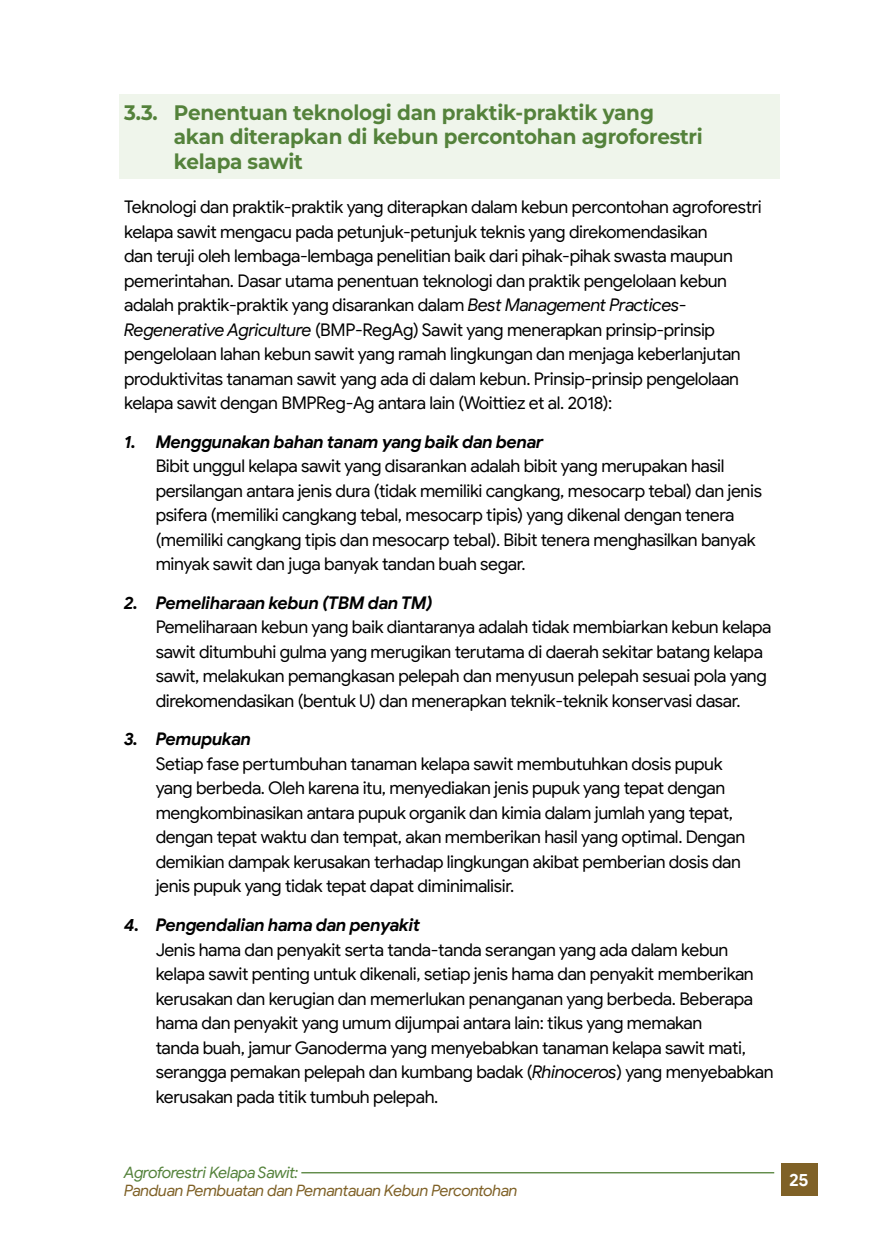
<style>
.page{position:relative;width:874px;height:1241px;background:#fff}
.page>*{position:absolute;margin:0;border:0;box-sizing:border-box;transform-origin:0 0}
.t1{font:700 21px/24.5px "Montserrat";letter-spacing:-.01em;color:#54823b;scale:.95 1}
.t2{font:17.5px/24.5px "Google Sans";letter-spacing:-.02em;color:#000}
.t3{font:italic 700 17.5px "Google Sans";letter-spacing:-.02em;color:#000}
.t4{font:700 17.5px "Google Sans";color:#fff}
.t5{font:italic 15.75px "Google Sans";letter-spacing:-.025em;color:#7f6127}
.t6{font:italic 15.75px "Google Sans";letter-spacing:-.025em;color:#54823b}
.s1{font-style:italic}
</style>
<div class="page">
<hr style="left:301px;top:1171px;width:472px;height:2px;background:#54823b">
<div style="left:780px;top:1162px;width:37px;height:33px;background:#7f6127"></div>
<div style="left:119px;top:94px;width:660px;height:85px;background:#eff5eb"></div>
<p class="t1" style="left:174px;top:99px;width:558px;text-indent:-50px">3.3. Penentuan teknologi dan praktik-praktik yang akan diterapkan di kebun percontohan agroforestri kelapa sawit</p>
<p class="t2" style="left:124px;top:194px;width:639px">Teknologi dan praktik-praktik yang diterapkan dalam kebun percontohan agroforestri kelapa sawit mengacu pada petunjuk-petunjuk teknis yang direkomendasikan<br>dan teruji oleh lembaga-lembaga penelitian baik dari pihak-pihak swasta maupun pemerintahan. Dasar utama penentuan teknologi dan praktik pengelolaan kebun adalah praktik-praktik yang disarankan dalam <span class="s1">Best Management Practices-Regenerative Agriculture</span> (BMP-RegAg) Sawit yang menerapkan prinsip-prinsip pengelolaan lahan kebun sawit yang ramah lingkungan dan menjaga keberlanjutan produktivitas tanaman sawit yang ada di dalam kebun. Prinsip-prinsip pengelolaan kelapa sawit dengan BMPReg-Ag antara lain (Woittiez et al. 2018):</p>
<p class="t3" style="left:124px;top:431px;width:421px">1. Menggunakan bahan tanam yang baik dan benar</p>
<p class="t2" style="left:156px;top:453px;width:607px">Bibit unggul kelapa sawit yang disarankan adalah bibit yang merupakan hasil persilangan antara jenis dura (tidak memiliki cangkang, mesocarp tebal) dan jenis psifera (memiliki cangkang tebal, mesocarp tipis) yang dikenal dengan tenera (memiliki cangkang tipis dan mesocarp tebal). Bibit tenera menghasilkan banyak minyak sawit dan juga banyak tandan buah segar.</p>
<p class="t3" style="left:124px;top:592px;width:310px">2. Pemeliharaan kebun (TBM dan TM)</p>
<p class="t2" style="left:156px;top:614px;width:617px">Pemeliharaan kebun yang baik diantaranya adalah tidak membiarkan kebun kelapa sawit ditumbuhi gulma yang merugikan terutama di daerah sekitar batang kelapa sawit, melakukan pemangkasan pelepah dan menyusun pelepah sesuai pola yang direkomendasikan (bentuk U) dan menerapkan teknik-teknik konservasi dasar.</p>
<p class="t3" style="left:124px;top:728px;width:129px">3. Pemupukan</p>
<p class="t2" style="left:156px;top:751px;width:590px">Setiap fase pertumbuhan tanaman kelapa sawit membutuhkan dosis pupuk yang berbeda. Oleh karena itu, menyediakan jenis pupuk yang tepat dengan mengkombinasikan antara pupuk organik dan kimia dalam jumlah yang tepat, dengan tepat waktu dan tempat, akan memberikan hasil yang optimal. Dengan demikian dampak kerusakan terhadap lingkungan akibat pemberian dosis dan jenis pupuk yang tidak tepat dapat diminimalisir.</p>
<p class="t3" style="left:124px;top:914px;width:297px">4. Pengendalian hama dan penyakit</p>
<p class="t2" style="left:156px;top:936px;width:619px">Jenis hama dan penyakit serta tanda-tanda serangan yang ada dalam kebun kelapa sawit penting untuk dikenali, setiap jenis hama dan penyakit memberikan kerusakan dan kerugian dan memerlukan penanganan yang berbeda. Beberapa hama dan penyakit yang umum dijumpai antara lain: tikus yang memakan<br>tanda buah, jamur Ganoderma yang menyebabkan tanaman kelapa sawit mati, serangga pemakan pelepah dan kumbang badak (<span class="s1">Rhinoceros</span>) yang menyebabkan kerusakan pada titik tumbuh pelepah.</p>
<p class="t6" style="left:124px;top:1162px;width:176px">Agroforestri Kelapa Sawit:</p>
<p class="t5" style="left:124px;top:1180px;width:395px">Panduan Pembuatan dan Pemantauan Kebun Percontohan</p>
<p class="t4" style="left:788px;top:1168px;width:21px">25</p>
</div>
